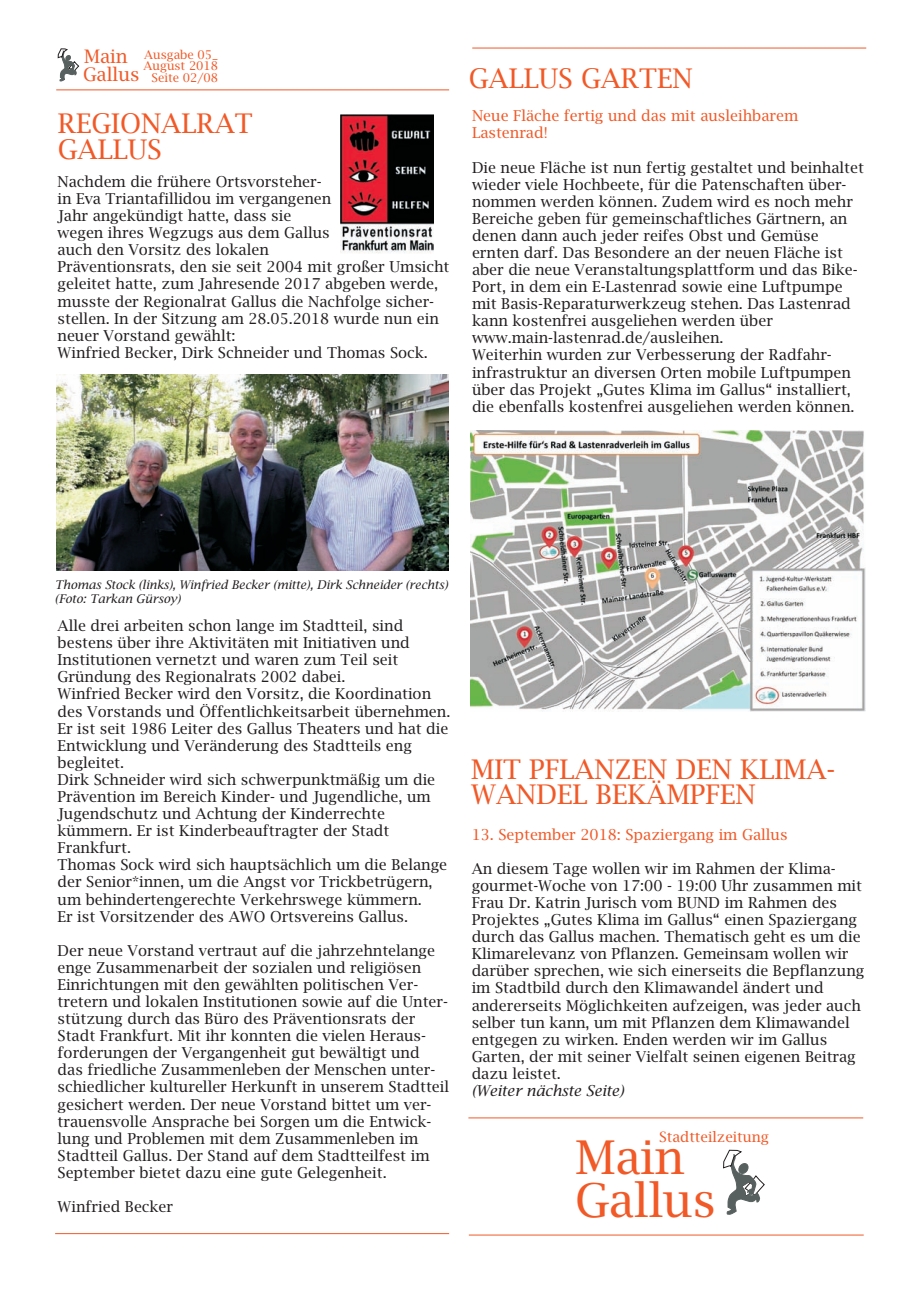
<style>
.page{position:relative;width:920px;height:1289px;background:#fff}
.page>*{position:absolute;margin:0;border:0;box-sizing:border-box;transform-origin:0 0}
.t1{font:46.5px "Lucida Bright";color:#f15927}
.t2{font:27px/25.8px "Lucida Bright";color:#f15927}
.t3{font:18.6px "Lucida Bright";color:#f15927}
.t4{font:15px/17.1px "Lucida Bright";color:#231f20}
.t5{font:15px/17.1px "Lucida Bright";color:#f15927}
.t6{font:italic 15px "Lucida Bright";color:#231f20}
.t7{font:14.25px "Lucida Bright";color:#f15927}
.t8{font:italic 12px/13.6px "Lucida Bright";color:#231f20}
.t9{font:12px/11.6px "Lucida Bright";color:#f15927;text-align:right}
.s1{font-size:18.6px}
</style>
<div class="page">
<svg style="left:58px;top:48px;width:21px;height:33px"></svg>
<svg style="left:56px;top:89px;width:394px;height:2px"></svg>
<svg style="left:55px;top:1233px;width:395px;height:1px"></svg>
<img style="left:57px;top:374px;width:391px;height:196px">
<svg style="left:472px;top:47px;width:395px;height:2px"></svg>
<img style="left:470px;top:431px;width:395px;height:280px">
<svg style="left:468px;top:1117px;width:396px;height:1px"></svg>
<svg style="left:723px;top:1149px;width:41px;height:65px"></svg>
<svg style="left:468px;top:1234px;width:396px;height:1px"></svg>
<img style="left:340px;top:114px;width:94px;height:139px">
<p class="t9" style="left:84px;top:49px;width:136px"><span class="s1">Main</span> Ausgabe 05_<br>August 2018<br>Seite 02/08</p>
<h2 class="t2" style="left:58px;top:111px;width:196px">REGIONALRAT<br>GALLUS</h2>
<p class="t4" style="left:58px;top:173px;width:393px">Nachdem die frühere Ortsvorsteher-<br>in Eva Triantafillidou im vergangenen<br>Jahr angekündigt hatte, dass sie<br>wegen ihres Wegzugs aus dem Gallus<br>auch den Vorsitz des lokalen<br>Präventionsrats, den sie seit 2004 mit großer Umsicht geleitet hatte, zum Jahresende 2017 abgeben werde, musste der Regionalrat Gallus die Nachfolge sicher&shy;stellen. In der Sitzung am 28.05.2018 wurde nun ein neuer Vorstand gewählt:<br>Winfried Becker, Dirk Schneider und Thomas Sock.</p>
<p class="t3" style="left:83px;top:64px;width:58px">Gallus</p>
<h2 class="t2" style="left:469px;top:66px;width:225px">GALLUS GARTEN</h2>
<p class="t5" style="left:472px;top:107px;width:328px">Neue Fläche fertig und das mit ausleihbarem<br>Lastenrad!</p>
<p class="t4" style="left:472px;top:159px;width:393px">Die neue Fläche ist nun fertig gestaltet und beinhaltet wieder viele Hochbeete, für die Patenschaften über&shy;nommen werden können. Zudem wird es noch mehr Bereiche geben für gemeinschaftliches Gärtnern, an denen dann auch jeder reifes Obst und Gemüse ernten darf. Das Besondere an der neuen Fläche ist aber die neue Veranstaltungsplattform und das Bike-Port, in dem ein E-Lastenrad sowie eine Luftpumpe mit Basis-Reparaturwerkzeug stehen. Das Lastenrad kann kostenfrei ausgeliehen werden über www.main-lastenrad.de/ausleihen.<br>Weiterhin wurden zur Verbesserung der Radfahr&shy;infrastruktur an diversen Orten mobile Luftpumpen über das Projekt „Gutes Klima im Gallus“ installiert, die ebenfalls kostenfrei ausgeliehen werden können.</p>
<p class="t8" style="left:55px;top:578px;width:394px">Thomas Stock (links), Winfried Becker (mitte), Dirk Schneider (rechts) (Foto: Tarkan Gürsoy)</p>
<p class="t4" style="left:58px;top:617px;width:394px">Alle drei arbeiten schon lange im Stadtteil, sind bestens über ihre Aktivitäten mit Initiativen und Institutionen vernetzt und waren zum Teil seit Gründung des Regionalrats 2002 dabei.<br>Winfried Becker wird den Vorsitz, die Koordination des Vorstands und Öffentlichkeitsarbeit übernehmen.<br>Er ist seit 1986 Leiter des Gallus Theaters und hat die Entwicklung und Veränderung des Stadtteils eng begleitet.<br>Dirk Schneider wird sich schwerpunktmäßig um die Prävention im Bereich Kinder- und Jugendliche, um Jugendschutz und Achtung der Kinderrechte kümmern. Er ist Kinderbeauftragter der Stadt Frankfurt.<br>Thomas Sock wird sich hauptsächlich um die Belange der Senior*innen, um die Angst vor Trickbetrügern, um behindertengerechte Verkehrswege kümmern.<br>Er ist Vorsitzender des AWO Ortsvereins Gallus.</p>
<p class="t4" style="left:58px;top:942px;width:393px">Der neue Vorstand vertraut auf die jahrzehntelange enge Zusammenarbeit der sozialen und religiösen Einrichtungen mit den gewählten politischen Ver&shy;tretern und lokalen Institutionen sowie auf die Unter&shy;stützung durch das Büro des Präventionsrats der Stadt Frankfurt. Mit ihr konnten die vielen Heraus&shy;forderungen der Vergangenheit gut bewältigt und<br>das friedliche Zusammenleben der Menschen unter&shy;schiedlicher kultureller Herkunft in unserem Stadtteil gesichert werden. Der neue Vorstand bittet um ver&shy;trauensvolle Ansprache bei Sorgen um die Entwick&shy;lung und Problemen mit dem Zusammenleben im Stadtteil Gallus. Der Stand auf dem Stadtteilfest im September bietet dazu eine gute Gelegenheit.</p>
<p class="t4" style="left:58px;top:1198px;width:117px">Winfried Becker</p>
<h2 class="t2" style="left:471px;top:756px;width:365px">MIT PFLANZEN DEN KLIMA-<br>WANDEL BEKÄMPFEN</h2>
<p class="t5" style="left:471px;top:826px;width:317px">13. September 2018: Spaziergang im Gallus</p>
<p class="t4" style="left:471px;top:860px;width:394px">An diesem Tage wollen wir im Rahmen der Klima&shy;gourmet-Woche von 17:00 - 19:00 Uhr zusammen mit Frau Dr. Katrin Jurisch vom BUND im Rahmen des Projektes „Gutes Klima im Gallus“ einen Spaziergang durch das Gallus machen. Thematisch geht es um die Klimarelevanz von Pflanzen. Gemeinsam wollen wir darüber sprechen, wie sich einerseits die Bepflanzung im Stadtbild durch den Klimawandel ändert und andererseits Möglichkeiten aufzeigen, was jeder auch selber tun kann, um mit Pflanzen dem Klimawandel entgegen zu wirken. Enden werden wir im Gallus Garten, der mit seiner Vielfalt seinen eigenen Beitrag dazu leistet.</p>
<p class="t6" style="left:471px;top:1082px;width:154px">(Weiter nächste Seite)</p>
<p class="t7" style="left:659px;top:1128px;width:111px">Stadtteilzeitung</p>
<h1 class="t1" style="left:575px;top:1173px;width:142px">Gallus</h1>
<h1 class="t1" style="left:575px;top:1130px;width:110px">Main</h1>
</div>
